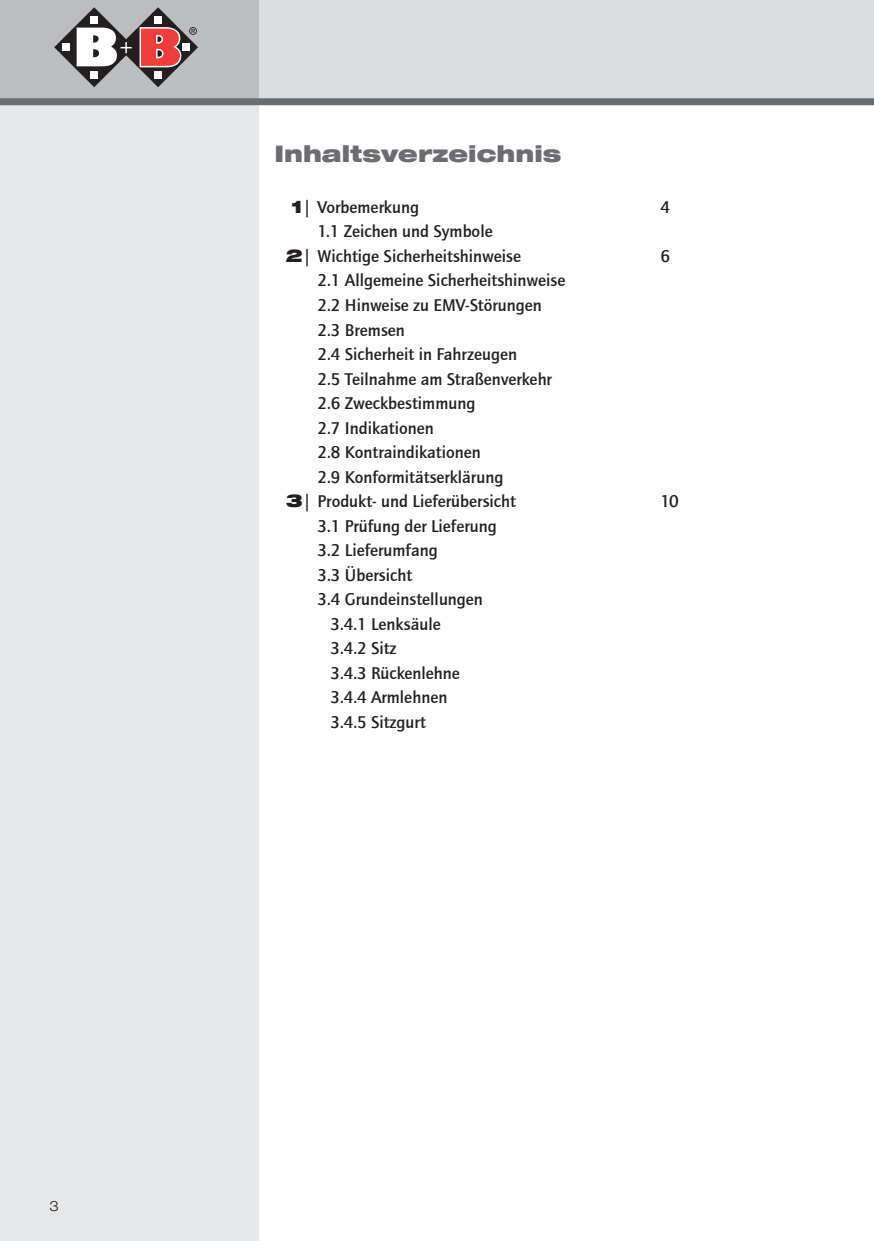
<style>
.page{position:relative;width:874px;height:1241px;background:#fff}
.page>*{position:absolute;margin:0;border:0;box-sizing:border-box;transform-origin:0 0}
.t1{font:900 expanded 22.75px "Helvetica Neue";color:#6c6d70}
.t2{font:500 17.5px/24.5px "Quay Sans";color:#231f20;text-align:center}
.t3{font:300 14px "Helve Neu Lig Ext";color:#231f20}
.s1{font-family:"Helvetica Neue";font-weight:900;font-stretch:expanded}
</style>
<div class="page">
<div style="left:258px;top:0;width:615px;height:102px;background:#dcdddf"></div>
<div style="left:0;top:0;width:258px;height:1240px;background:#e6e7e9"></div>
<div style="left:0;top:0;width:258px;height:102px;background:#bcbdc0"></div>
<div style="left:0;top:98px;width:873px;height:7px;background:#6c6d70"></div>
<svg style="left:54px;top:7px;width:144px;height:80px"></svg>
<p class="t3" style="left:50px;top:1200px;width:11px">3</p>
<h1 class="t1" style="left:274px;top:145px;width:288px">Inhaltsverzeichnis</h1>
<p class="t2" style="left:291px;top:196px;width:129px"><span class="s1">1</span>| Vorbemerkung</p>
<p class="t2" style="left:660px;top:196px;width:11px">4</p>
<p class="t2" style="left:286px;top:221px;width:236px">1.1 Zeichen und Symbole<br><span class="s1">2</span>| Wichtige Sicherheitshinweise</p>
<p class="t2" style="left:660px;top:245px;width:11px">6</p>
<p class="t2" style="left:317px;top:270px;width:249px">2.1 Allgemeine Sicherheitshinweise</p>
<p class="t2" style="left:317px;top:294px;width:225px">2.2 Hinweise zu EMV-Störungen</p>
<p class="t2" style="left:317px;top:319px;width:89px">2.3 Bremsen</p>
<p class="t2" style="left:317px;top:343px;width:201px">2.4 Sicherheit in Fahrzeugen</p>
<p class="t2" style="left:317px;top:368px;width:236px">2.5 Teilnahme am Straßenverkehr</p>
<p class="t2" style="left:317px;top:392px;width:159px">2.6 Zweckbestimmung</p>
<p class="t2" style="left:317px;top:417px;width:118px">2.7 Indikationen</p>
<p class="t2" style="left:317px;top:441px;width:165px">2.8 Kontraindikationen</p>
<p class="t2" style="left:317px;top:466px;width:187px">2.9 Konformitätserklärung</p>
<p class="t2" style="left:286px;top:490px;width:231px"><span class="s1">3</span>| Produkt- und Lieferübersicht</p>
<p class="t2" style="left:660px;top:490px;width:20px">10</p>
<p class="t2" style="left:317px;top:515px;width:181px">3.1 Prüfung der Lieferung</p>
<p class="t2" style="left:317px;top:539px;width:122px">3.2 Lieferumfang</p>
<p class="t2" style="left:317px;top:564px;width:96px">3.3 Übersicht</p>
<p class="t2" style="left:317px;top:588px;width:167px">3.4 Grundeinstellungen</p>
<p class="t2" style="left:330px;top:613px;width:112px">3.4.1 Lenksäule</p>
<p class="t2" style="left:330px;top:637px;width:67px">3.4.2 Sitz</p>
<p class="t2" style="left:330px;top:662px;width:131px">3.4.3 Rückenlehne</p>
<p class="t2" style="left:330px;top:686px;width:118px">3.4.4 Armlehnen</p>
<p class="t2" style="left:330px;top:711px;width:97px">3.4.5 Sitzgurt</p>
</div>
